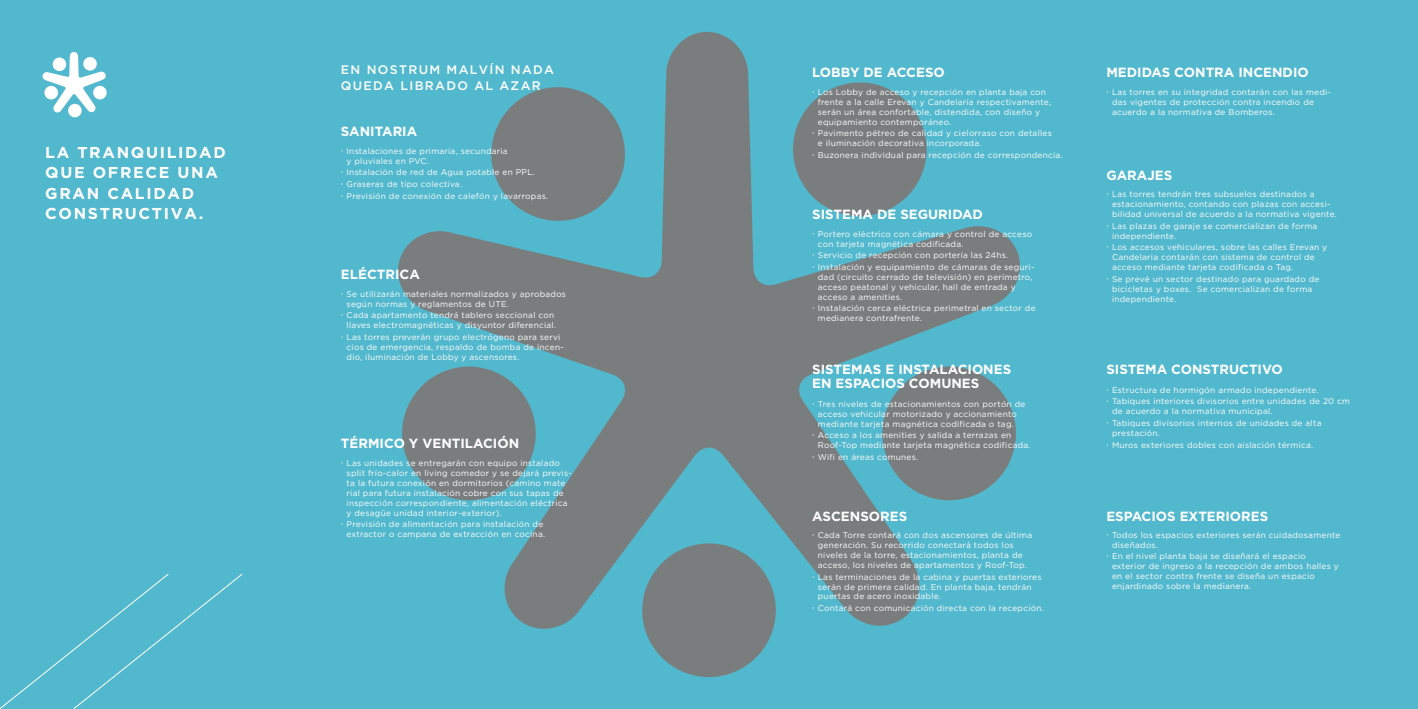
<style>
.page{position:relative;width:1418px;height:709px;background:#fff}
.page>*{position:absolute;margin:0;border:0;box-sizing:border-box;transform-origin:0 0}
.t1{font:700 15.8px/20.6px "Gotham";letter-spacing:.105em;color:#fff}
.t2{font:700 13.3px/13.8px "Gotham";color:#fff}
.t3{font:500 12.4px/16.1px "Gotham";letter-spacing:.105em;color:#fff}
.t4{font:8.3px/10px "Gotham";letter-spacing:.03em;color:#fff}
.s1{font-size:10px}
</style>
<div class="page">
<div style="left:0;top:0;width:709px;height:709px;background:#52b8cd"></div>
<svg style="left:0;top:573px;width:243px;height:136px"></svg>
<div style="left:68px;top:104px;width:14px;height:13px;background:#fff;border-radius:7px"></div>
<svg style="left:42px;top:52px;width:65px;height:60px"></svg>
<svg style="left:398px;top:32px;width:311px;height:597px"></svg>
<svg style="left:398px;top:366px;width:140px;height:134px"></svg>
<div style="left:709px;top:0;width:708px;height:709px;background:#52b8cd"></div>
<svg style="left:709px;top:32px;width:311px;height:594px"></svg>
<svg style="left:641px;top:543px;width:135px;height:134px"></svg>
<svg style="left:874px;top:366px;width:146px;height:134px"></svg>
<h1 class="t1" style="left:45px;top:141px;width:182px">LA TRANQUILIDAD<br>QUE OFRECE UNA<br>GRAN CALIDAD<br>CONSTRUCTIVA.</h1>
<h3 class="t3" style="left:341px;top:61px;width:214px">EN NOSTRUM MALVÍN NADA<br>QUEDA LIBRADO AL AZAR</h3>
<h2 class="t2" style="left:1106px;top:65px;width:204px">MEDIDAS CONTRA INCENDIO</h2>
<p class="t4" style="left:1112px;top:87px;width:220px;text-indent:-6px"><span class="s1">·</span> Las torres en su integridad contarán con las medi&shy;das vigentes de protección contra incendio de acuerdo a la normativa de Bomberos.</p>
<h2 class="t2" style="left:812px;top:65px;width:134px">LOBBY DE ACCESO</h2>
<p class="t4" style="left:817px;top:87px;width:235px;text-indent:-6px"><span class="s1">·</span> Los Lobby de acceso y recepción en planta baja con frente a la calle Erevan y Candelaria respectivamente, serán un área confortable, distendida, con diseño y equipamiento contemporáneo.</p>
<p class="t4" style="left:817px;top:128px;width:235px;text-indent:-6px"><span class="s1">·</span> Pavimento pétreo de calidad y cielorraso con detalles e iluminación decorativa incorporada.</p>
<p class="t4" style="left:812px;top:150px;width:252px"><span class="s1">·</span> Buzonera individual para recepción de correspondencia.</p>
<h2 class="t2" style="left:341px;top:124px;width:78px">SANITARIA</h2>
<p class="t4" style="left:346px;top:146px;width:163px;text-indent:-6px"><span class="s1">·</span> Instalaciones de primaria, secundaria y pluviales en PVC.</p>
<p class="t4" style="left:341px;top:166px;width:209px;line-height:11.6px"><span class="s1">·</span> Instalación de red de Agua potable en PPL.<br><span class="s1">·</span> Graseras de tipo colectiva.<br><span class="s1">·</span> Previsión de conexión de calefón y lavarropas.</p>
<h2 class="t2" style="left:1106px;top:168px;width:67px">GARAJES</h2>
<p class="t4" style="left:1112px;top:189px;width:226px;text-indent:-6px"><span class="s1">·</span> Las torres tendrán tres subsuelos destinados a estacionamiento, contando con plazas con accesi&shy;bilidad universal de acuerdo a la normativa vigente.</p>
<p class="t4" style="left:1112px;top:221px;width:207px;text-indent:-6px"><span class="s1">·</span> Las plazas de garaje se comercializan de forma independiente.</p>
<p class="t4" style="left:1112px;top:242px;width:217px;text-indent:-6px"><span class="s1">·</span> Los accesos vehiculares, sobre las calles Erevan y<br>Candelaria contarán con sistema de control de acceso mediante tarjeta codificada o Tag.</p>
<p class="t4" style="left:1112px;top:274px;width:209px;text-indent:-6px"><span class="s1">·</span> Se prevé un sector destinado para guardado de bicicletas y boxes. Se comercializan de forma independiente.</p>
<h2 class="t2" style="left:812px;top:207px;width:172px">SISTEMA DE SEGURIDAD</h2>
<p class="t4" style="left:817px;top:228px;width:216px;text-indent:-6px"><span class="s1">·</span> Portero eléctrico con cámara y control de acceso con tarjeta magnética codificada.</p>
<p class="t4" style="left:812px;top:249px;width:224px;line-height:11.6px"><span class="s1">·</span> Servicio de recepción con portería las 24hs.<br><span class="s1">·</span> Instalación y equipamiento de cámaras de seguri-</p>
<p class="t4" style="left:817px;top:272px;width:216px">dad (circuito cerrado de televisión) en perímetro, acceso peatonal y vehicular, hall de entrada y acceso a amenities.</p>
<p class="t4" style="left:817px;top:303px;width:219px;text-indent:-6px"><span class="s1">·</span> Instalación cerca eléctrica perimetral en sector de medianera contrafrente.</p>
<h2 class="t2" style="left:341px;top:267px;width:80px">ELÉCTRICA</h2>
<p class="t4" style="left:346px;top:288px;width:221px;text-indent:-6px"><span class="s1">·</span> Se utilizarán materiales normalizados y aprobados según normas y reglamentos de UTE.</p>
<p class="t4" style="left:341px;top:310px;width:216px;text-align:right"><span class="s1">·</span> Cada apartamento tendrá tablero seccional con llaves electromagnéticas y disyuntor diferencial.</p>
<p class="t4" style="left:346px;top:332px;width:219px;text-indent:-6px"><span class="s1">·</span> Las torres preverán grupo electrógeno para servi cios de emergencia, respaldo de bomba de incen&shy;dio, iluminación de Lobby y ascensores.</p>
<h2 class="t2" style="left:341px;top:436px;width:180px">TÉRMICO Y VENTILACIÓN</h2>
<p class="t4" style="left:346px;top:457px;width:227px;text-indent:-6px"><span class="s1">·</span> Las unidades se entregarán con equipo instalado split frío-calor en living comedor y se dejará previs&shy;ta la futura conexión en dormitorios (camino mate rial para futura instalación cobre con sus tapas de inspección correspondiente, alimentación eléctrica y desagüe unidad interior-exterior).</p>
<p class="t4" style="left:341px;top:519px;width:206px;text-align:right"><span class="s1">·</span> Previsión de alimentación para instalación de extractor o campana de extracción en cocina.</p>
<h2 class="t2" style="left:812px;top:362px;width:200px">SISTEMAS E INSTALACIONES<br>EN ESPACIOS COMUNES</h2>
<p class="t4" style="left:817px;top:398px;width:209px;text-indent:-6px"><span class="s1">·</span> Tres niveles de estacionamientos con portón de acceso vehicular motorizado y accionamiento mediante tarjeta magnética codificada o tag.</p>
<p class="t4" style="left:817px;top:430px;width:214px;text-indent:-6px"><span class="s1">·</span> Acceso a los amenities y salida a terrazas en<br>Roof-Top mediante tarjeta magnética codificada.</p>
<p class="t4" style="left:812px;top:452px;width:107px"><span class="s1">·</span> Wifi en áreas comunes.</p>
<h2 class="t2" style="left:812px;top:508px;width:96px">ASCENSORES</h2>
<p class="t4" style="left:817px;top:530px;width:216px;text-indent:-6px"><span class="s1">·</span> Cada Torre contará con dos ascensores de última generación. Su recorrido conectará todos los niveles de la torre, estacionamientos, planta de acceso, los niveles de apartamentos y Roof-Top.</p>
<p class="t4" style="left:817px;top:571px;width:225px;text-indent:-6px"><span class="s1">·</span> Las terminaciones de la cabina y puertas exteriores serán de primera calidad. En planta baja, tendrán puertas de acero inoxidable.</p>
<p class="t4" style="left:812px;top:603px;width:233px"><span class="s1">·</span> Contará con comunicación directa con la recepción.</p>
<h2 class="t2" style="left:1106px;top:362px;width:178px">SISTEMA CONSTRUCTIVO</h2>
<p class="t4" style="left:1106px;top:384px;width:245px;line-height:11.6px"><span class="s1">·</span> Estructura de hormigón armado independiente.<br><span class="s1">·</span> Tabiques interiores divisorios entre unidades de 20 cm</p>
<p class="t4" style="left:1106px;top:405px;width:217px;line-height:11.6px;text-indent:6px">de acuerdo a la normativa municipal.<br><span class="s1">·</span> Tabiques divisorios internos de unidades de alta</p>
<p class="t4" style="left:1106px;top:427px;width:208px;line-height:11.6px;text-indent:6px">prestación.<br><span class="s1">·</span> Muros exteriores dobles con aislación térmica.</p>
<h2 class="t2" style="left:1106px;top:508px;width:163px">ESPACIOS EXTERIORES</h2>
<p class="t4" style="left:1112px;top:529px;width:230px;text-indent:-6px"><span class="s1">·</span> Todos los espacios exteriores serán cuidadosamente diseñados.</p>
<p class="t4" style="left:1112px;top:551px;width:228px;text-indent:-6px"><span class="s1">·</span> En el nivel planta baja se diseñará el espacio exterior de ingreso a la recepción de ambos halles y en el sector contra frente se diseña un espacio enjardinado sobre la medianera.</p>
</div>
